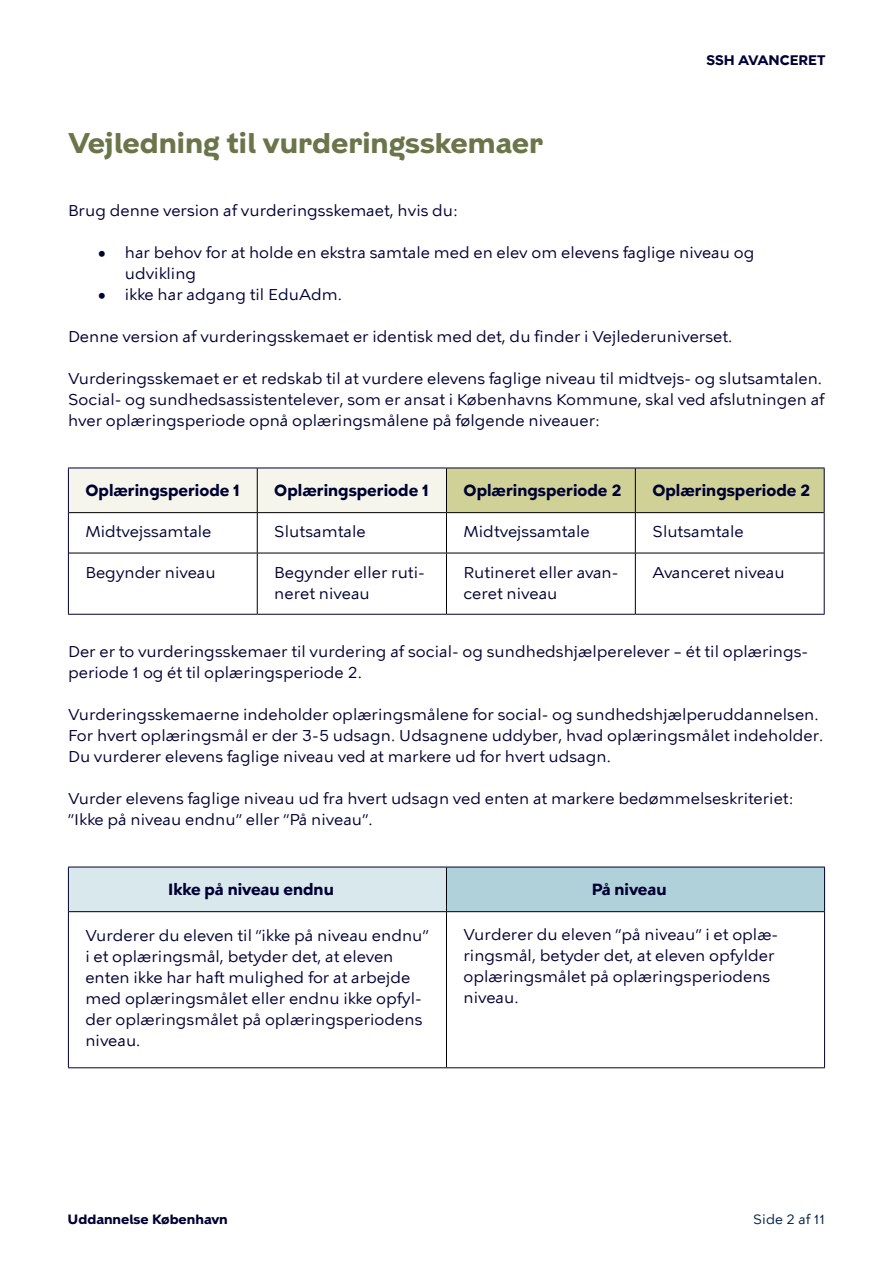
<style>
.page{position:relative;width:893px;height:1263px;background:#fff}
.page>*{position:absolute;margin:0;border:0;box-sizing:border-box;transform-origin:0 0}
.t1{font:700 28.5px "Lssgkg KBH";color:#6b754a}
.t2{font:15.75px/21px "Grlqbq KBH Tekst";color:#003}
.t3{font:15.75px/21px "Hbtfqd KBH Tekst";color:#003}
.t4{font:700 15.75px "Qprqvl KBH Tekst";color:#003}
.t5{font:700 13.5px "Jsdkfw KBH";color:#003}
.t6{font:700 13.5px "Mldksp KBH Tekst";color:#003}
.t7{font:13.5px "Hbtfqd KBH Tekst";color:#01224c}
.s1{font-family:"Grlqbq KBH Tekst"}
.s2{font-family:"Hbtfqd KBH Tekst"}
</style>
<div class="page">
<svg style="left:69px;top:469px;width:755px;height:43px;background:#e2e3c0"></svg>
<hr style="left:257px;top:468px;width:1px;height:44px;background:#000">
<hr style="left:446px;top:468px;width:1px;height:44px;background:#000">
<hr style="left:69px;top:512px;width:188px;height:1px;background:#000">
<hr style="left:257px;top:512px;width:189px;height:1px;background:#000">
<hr style="left:257px;top:513px;width:1px;height:40px;background:#000">
<hr style="left:446px;top:512px;width:189px;height:1px;background:#000">
<hr style="left:446px;top:513px;width:1px;height:40px;background:#000">
<hr style="left:635px;top:512px;width:189px;height:1px;background:#000">
<hr style="left:257px;top:553px;width:1px;height:61px;background:#000">
<hr style="left:446px;top:553px;width:1px;height:61px;background:#000">
<hr style="left:68px;top:468px;width:189px;height:1px;background:#003">
<hr style="left:68px;top:468px;width:1px;height:45px;background:#003">
<hr style="left:257px;top:468px;width:189px;height:1px;background:#003">
<hr style="left:446px;top:468px;width:189px;height:1px;background:#003">
<hr style="left:635px;top:468px;width:190px;height:1px;background:#003">
<hr style="left:824px;top:468px;width:1px;height:45px;background:#003">
<hr style="left:68px;top:513px;width:1px;height:40px;background:#003">
<hr style="left:824px;top:513px;width:1px;height:40px;background:#003">
<hr style="left:68px;top:553px;width:1px;height:61px;background:#003">
<hr style="left:824px;top:553px;width:1px;height:61px;background:#003">
<hr style="left:68px;top:614px;width:189px;height:1px;background:#003">
<hr style="left:257px;top:614px;width:189px;height:1px;background:#003">
<hr style="left:446px;top:614px;width:189px;height:1px;background:#003">
<hr style="left:635px;top:614px;width:190px;height:1px;background:#003">
<hr style="left:635px;top:468px;width:1px;height:44px;background:#000">
<hr style="left:635px;top:513px;width:1px;height:40px;background:#000">
<hr style="left:69px;top:553px;width:188px;height:1px;background:#000">
<hr style="left:257px;top:553px;width:189px;height:1px;background:#000">
<hr style="left:446px;top:553px;width:189px;height:1px;background:#000">
<hr style="left:635px;top:553px;width:189px;height:1px;background:#000">
<hr style="left:635px;top:553px;width:1px;height:61px;background:#000">
<div style="left:68px;top:867px;width:378px;height:45px;background:#d9e8ed"></div>
<div style="left:446px;top:867px;width:379px;height:45px;background:#b0d1d9"></div>
<hr style="left:446px;top:867px;width:1px;height:44px;background:#000">
<hr style="left:69px;top:911px;width:377px;height:1px;background:#000">
<hr style="left:446px;top:911px;width:378px;height:1px;background:#000">
<hr style="left:446px;top:912px;width:1px;height:155px;background:#000">
<hr style="left:68px;top:867px;width:378px;height:1px;background:#003">
<hr style="left:68px;top:867px;width:1px;height:45px;background:#003">
<hr style="left:446px;top:867px;width:379px;height:1px;background:#003">
<hr style="left:824px;top:867px;width:1px;height:45px;background:#003">
<hr style="left:68px;top:912px;width:1px;height:155px;background:#003">
<hr style="left:824px;top:912px;width:1px;height:155px;background:#003">
<hr style="left:68px;top:1067px;width:378px;height:1px;background:#003">
<hr style="left:446px;top:1067px;width:379px;height:1px;background:#003">
<h2 class="t1" style="left:68px;top:125px;width:477px">Vejledning til vurderingsskemaer</h2>
<p class="t6" style="left:706px;top:52px;width:121px">SSH AVANCERET</p>
<p class="t3" style="left:68px;top:199px;width:391px">Brug denne version af vurderingsskemaet, hvis du:</p>
<p class="t3" style="left:125px;top:241px;width:631px;text-indent:-27px">• har behov for at holde en ekstra samtale med en elev om elevens faglige niveau og udvikling</p>
<p class="t3" style="left:98px;top:283px;width:246px">• ikke har adgang til EduAdm.</p>
<p class="t2" style="left:68px;top:325px;width:666px">Denne version af vurderingsskemaet er identisk med det, du finder i Vejlederuniverset.</p>
<p class="t2" style="left:68px;top:367px;width:758px">Vurderingsskemaet er et redskab til at vurdere elevens faglige niveau til midtvejs- og slutsamtalen.<br>Social- og sundhedsassistentelever, som er ansat i Københavns Kommune, skal ved afslutningen af hver oplæringsperiode opnå oplæringsmålene på følgende niveauer:</p>
<p class="t4" style="left:85px;top:481px;width:156px">Oplæringsperiode 1</p>
<p class="t4" style="left:274px;top:481px;width:156px">Oplæringsperiode 1</p>
<p class="t4" style="left:463px;top:481px;width:160px">Oplæringsperiode 2</p>
<p class="t4" style="left:652px;top:481px;width:160px">Oplæringsperiode 2</p>
<p class="t2" style="left:85px;top:521px;width:128px">Midtvejssamtale</p>
<p class="t3" style="left:274px;top:521px;width:93px">Slutsamtale</p>
<p class="t2" style="left:463px;top:521px;width:128px">Midtvejssamtale</p>
<p class="t3" style="left:652px;top:521px;width:93px">Slutsamtale</p>
<p class="t3" style="left:85px;top:561px;width:132px">Begynder niveau</p>
<p class="t3" style="left:274px;top:561px;width:152px">Begynder eller ruti&shy;neret niveau</p>
<p class="t3" style="left:464px;top:561px;width:323px">Rutineret eller avan<span class="s1">-</span> Avanceret niveau ceret niveau</p>
<p class="t2" style="left:68px;top:640px;width:742px">Der er to vurderingsskemaer til vurdering af social- og sundhedshjælperelever – ét til oplærings&shy;periode 1 og ét til oplæringsperiode 2.</p>
<p class="t2" style="left:68px;top:703px;width:757px">Vurderingsskemaerne indeholder oplæringsmålene for social- og sundhedshjælperuddannelsen.<br>For hvert oplæringsmål er der 3-5 udsagn. Udsagnene uddyber, hvad oplæringsmålet indeholder.<br><span class="s2">Du vurderer elevens faglige niveau ved at markere ud for hvert udsagn.</span></p>
<p class="t2" style="left:68px;top:787px;width:726px">Vurder elevens faglige niveau ud fra hvert udsagn ved enten at markere bedømmelseskriteriet: <span class="s2">”Ikke på niveau endnu” eller ”På niveau”.</span></p>
<p class="t4" style="left:168px;top:880px;width:167px">Ikke på niveau endnu</p>
<p class="t4" style="left:592px;top:880px;width:76px">På niveau</p>
<p class="t3" style="left:85px;top:924px;width:345px"><span class="s1">Vurderer du eleven til ”ikke på niveau endnu” </span>i et oplæringsmål, betyder det, at eleven <span class="s1">enten ikke har haft mulighed for at arbejde </span>med oplæringsmålet eller endnu ikke opfyl&shy;der oplæringsmålet på oplæringsperiodens niveau.</p>
<p class="t3" style="left:463px;top:924px;width:316px"><span class="s1">Vurderer du eleven ”på niveau” i et oplæ&shy;</span>ringsmål, betyder det, at eleven opfylder oplæringsmålet på oplæringsperiodens niveau.</p>
<p class="t5" style="left:68px;top:1211px;width:162px">Uddannelse København</p>
<p class="t7" style="left:753px;top:1210px;width:74px">Side 2 af 11</p>
</div>
